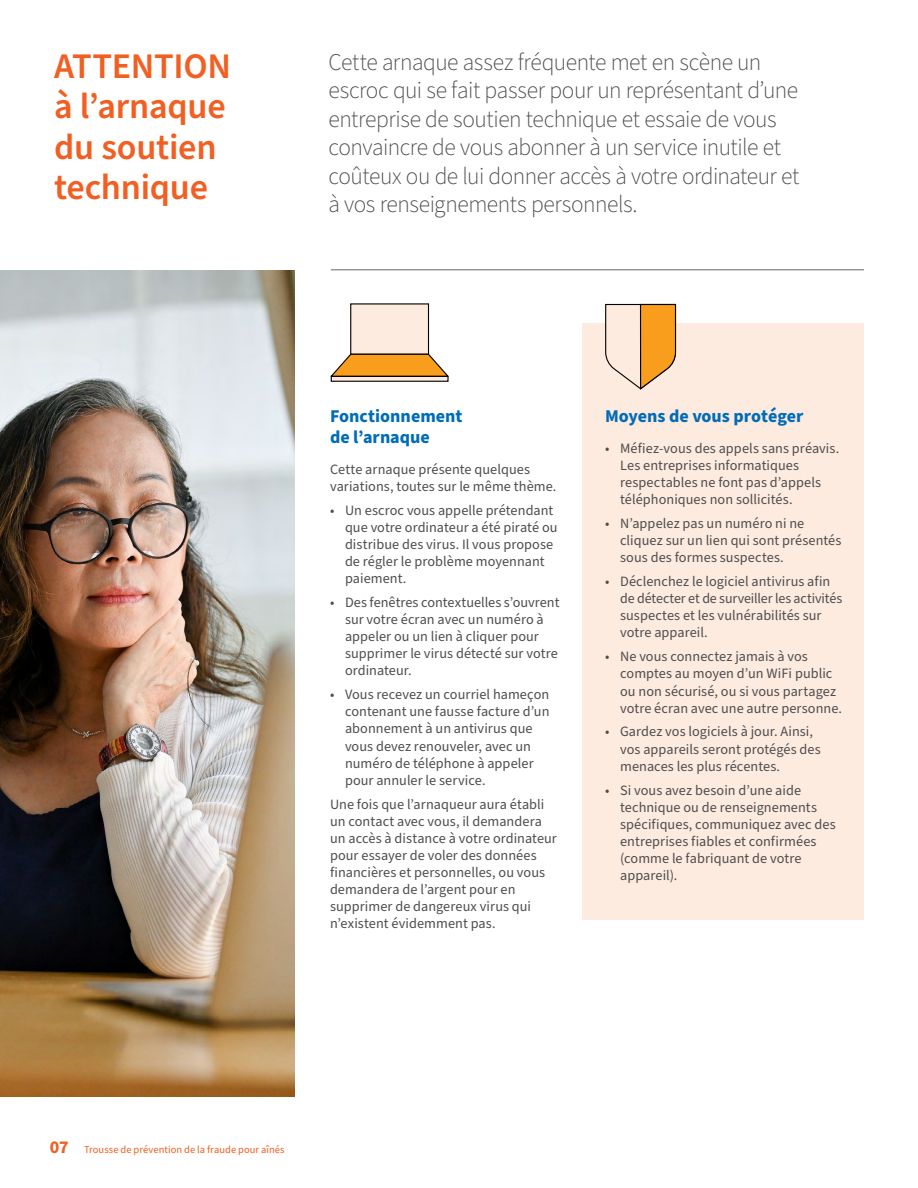
<style>
.page{position:relative;width:918px;height:1188px;background:#fff}
.page>*{position:absolute;margin:0;border:0;box-sizing:border-box;transform-origin:0 0}
.t1{font:600 36px/40.5px "Source Sans Pro";letter-spacing:-.01em;color:#f15f22}
.t2{font:300 24px/28.5px "Source Sans Pro";letter-spacing:-.02em;color:#4d4d4f}
.t3{font:700 18px/21px "Source Sans Pro";color:#006cb7}
.t4{font:14.25px/17.1px "Source Sans Pro";letter-spacing:.005em;color:#4d4d4f}
.t5{font:10.5px "Source Sans Pro";letter-spacing:.005em;color:#f15f22}
.s1{font-weight:700;font-size:18px}
</style>
<div class="page">
<hr style="left:331px;top:270px;width:533px;height:1px;background:#636466">
<div style="left:582px;top:323px;width:282px;height:596px;background:#feebdf"></div>
<svg style="left:605px;top:303px;width:72px;height:87px"></svg>
<div style="left:351px;top:304px;width:78px;height:50px;background:#feebdf"></div>
<div style="left:350px;top:303px;width:79px;height:52px;border:1px solid #000"></div>
<svg style="left:330px;top:353px;width:119px;height:24px"></svg>
<div style="left:331px;top:376px;width:117px;height:5px;background:#feebdf"></div>
<div style="left:331px;top:376px;width:118px;height:6px;border:1px solid #000"></div>
<img style="left:0;top:271px;width:295px;height:826px">
<h1 class="t1" style="left:54px;top:46px;width:179px">ATTENTION à l’arnaque du soutien technique</h1>
<p class="t2" style="left:328px;top:48px;width:473px">Cette arnaque assez fréquente met en scène un escroc qui se fait passer pour un représentant d’une entreprise de soutien technique et essaie de vous convaincre de vous abonner à un service inutile et coûteux ou de lui donner accès à votre ordinateur et à vos renseignements personnels.</p>
<p class="t3" style="left:330px;top:406px;width:134px">Fonctionnement de l’arnaque</p>
<p class="t4" style="left:330px;top:461px;width:228px">Cette arnaque présente quelques variations, toutes sur le même thème.</p>
<p class="t4" style="left:345px;top:502px;width:214px;text-indent:-15px">• Un escroc vous appelle prétendant que votre ordinateur a été piraté ou distribue des virus. Il vous propose de régler le problème moyennant paiement.</p>
<p class="t4" style="left:345px;top:594px;width:216px;text-indent:-15px">• Des fenêtres contextuelles s’ouvrent sur votre écran avec un numéro à appeler ou un lien à cliquer pour supprimer le virus détecté sur votre ordinateur.</p>
<p class="t4" style="left:345px;top:686px;width:206px;text-indent:-15px">• Vous recevez un courriel hameçon contenant une fausse facture d’un abonnement à un antivirus que vous devez renouveler, avec un numéro de téléphone à appeler pour annuler le service.</p>
<p class="t4" style="left:330px;top:796px;width:228px">Une fois que l’arnaqueur aura établi un contact avec vous, il demandera un accès à distance à votre ordinateur pour essayer de voler des données financières et personnelles, ou vous demandera de l’argent pour en supprimer de dangereux virus qui n’existent évidemment pas.</p>
<p class="t3" style="left:605px;top:406px;width:200px">Moyens de vous protéger</p>
<p class="t4" style="left:620px;top:440px;width:221px;text-indent:-15px">• Méfiez-vous des appels sans préavis.<br>Les entreprises informatiques respectables ne font pas d’appels téléphoniques non sollicités.</p>
<p class="t4" style="left:620px;top:515px;width:223px;text-indent:-15px">• N’appelez pas un numéro ni ne cliquez sur un lien qui sont présentés sous des formes suspectes.</p>
<p class="t4" style="left:620px;top:573px;width:224px;text-indent:-15px">• Déclenchez le logiciel antivirus afin de détecter et de surveiller les activités suspectes et les vulnérabilités sur votre appareil.</p>
<p class="t4" style="left:620px;top:648px;width:224px;text-indent:-15px">• Ne vous connectez jamais à vos comptes au moyen d’un WiFi public ou non sécurisé, ou si vous partagez votre écran avec une autre personne.</p>
<p class="t4" style="left:620px;top:724px;width:202px;text-indent:-15px">• Gardez vos logiciels à jour. Ainsi, vos appareils seront protégés des menaces les plus récentes.</p>
<p class="t4" style="left:620px;top:782px;width:217px;text-indent:-15px">• Si vous avez besoin d’une aide technique ou de renseignements spécifiques, communiquez avec des entreprises fiables et confirmées (comme le fabriquant de votre appareil).</p>
<p class="t5" style="left:50px;top:1143px;width:236px"><span class="s1">07</span> Trousse de prévention de la fraude pour aînés</p>
</div>
